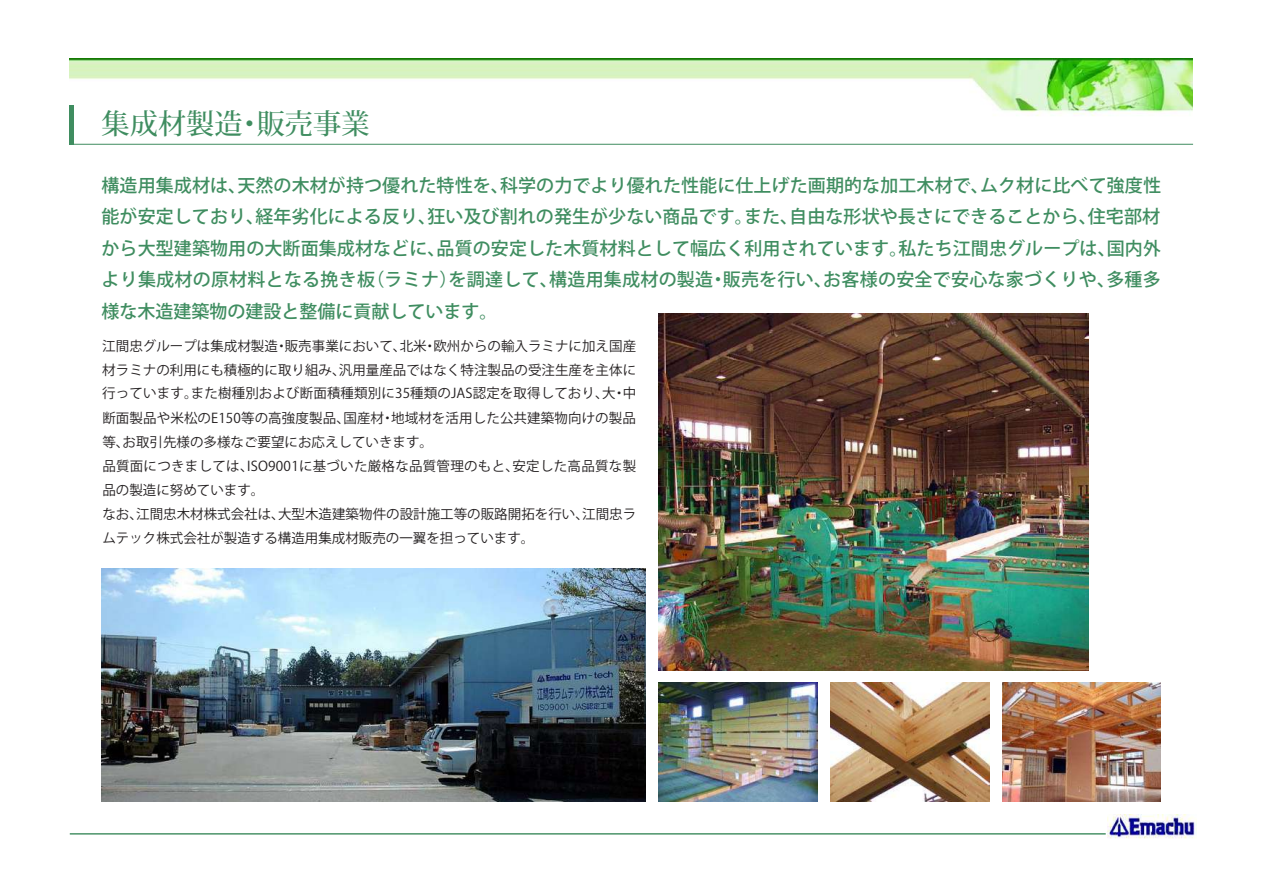
<style>
.page{position:relative;width:1263px;height:893px;background:#fff}
.page>*{position:absolute;margin:0;border:0;box-sizing:border-box;transform-origin:0 0}
.t1{font:500 28.2px "Koz Min Pro";color:#3f8d60}
.t2{font:500 18px/31.5px "Koz Go Pro";letter-spacing:.005em;color:#3f8d60;text-align:justify}
.t3{font:13.5px/24px "Koz Go Pro";letter-spacing:.01em;color:#231f20;text-align:justify}
</style>
<div class="page">
<img style="left:70px;top:58px;width:1123px;height:86px">
<hr style="left:70px;top:144px;width:1123px;height:1px;background:#3f8d60">
<hr style="left:70px;top:105px;width:4px;height:39px;background:#3f8d60">
<img style="left:658px;top:683px;width:160px;height:119px">
<img style="left:830px;top:683px;width:159px;height:119px">
<img style="left:1002px;top:683px;width:159px;height:119px">
<img style="left:102px;top:568px;width:544px;height:234px">
<img style="left:658px;top:314px;width:430px;height:356px">
<hr style="left:70px;top:833px;width:1036px;height:1px;background:#3f8d60">
<img style="left:1107px;top:815px;width:89px;height:24px">
<h1 class="t1" style="left:102px;top:104px;width:269px">集成材製造・販売事業</h1>
<p class="t2" style="left:102px;top:170px;width:1061px">構造用集成材は、天然の木材が持つ優れた特性を、科学の力でより優れた性能に仕上げた画期的な加工木材で、ムク材に比べて強度性能が安定しており、経年劣化による反り、狂い及び割れの発生が少ない商品です。また､自由な形状や長さにできることから､住宅部材から大型建築物用の大断面集成材などに、品質の安定した木質材料として幅広く利用されています｡私たち江間忠グループは、国内外より集成材の原材料となる挽き板（ラミナ）を調達して、構造用集成材の製造・販売を行い、お客様の安全で安心な家づくりや、多種多様な木造建築物の建設と整備に貢献しています。</p>
<p class="t3" style="left:102px;top:334px;width:535px;line-height:23.5px">江間忠グループは集成材製造・販売事業において、北米・欧州からの輸入ラミナに加え国産材ラミナの利用にも積極的に取り組み、汎用量産品ではなく特注製品の受注生産を主体に行っています。また樹種別および断面積種類別に35種類のJAS認定を取得しており、大・中</p>
<p class="t3" style="left:102px;top:406px;width:535px;text-align:left">断面製品や米松のE150等の高強度製品、国産材・地域材を活用した公共建築物向けの製品等、お取引先様の多様なご要望にお応えしていきます。<br>品質面につきましては、ISO9001に基づいた厳格な品質管理のもと、安定した高品質な製品の製造に努めています。<br>なお、江間忠木材株式会社は、大型木造建築物件の設計施工等の販路開拓を行い、江間忠ラムテック株式会社が製造する構造用集成材販売の一翼を担っています。</p>
</div>
